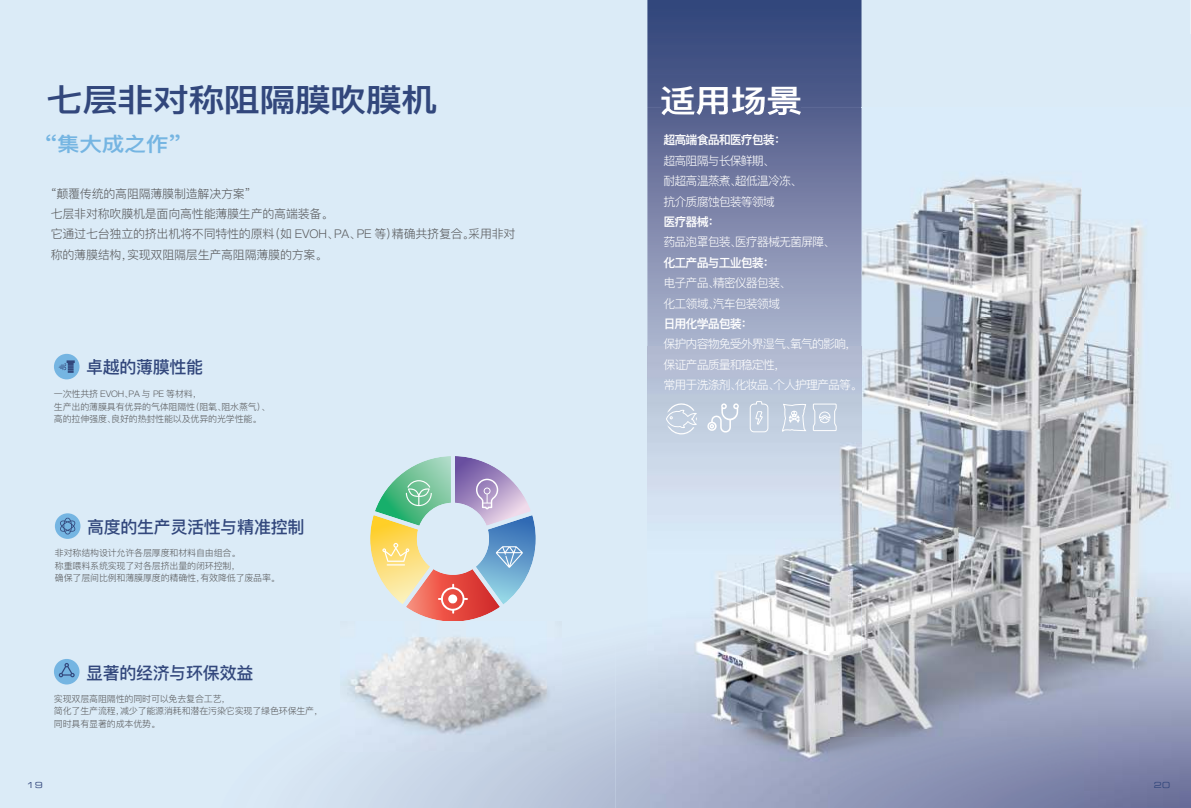
<style>
.page{position:relative;width:1191px;height:808px;background:#fff}
.page>*{position:absolute;margin:0;border:0;box-sizing:border-box;transform-origin:0 0}
.t1{font:600 31.6px "Ping Fang SC";letter-spacing:-.02em;color:#32477c;scale:1.14 1}
.t2{font:600 31.6px "Ping Fang SC";color:#fff;scale:1.14 1}
.t3{font:600 19.8px "Ping Fang SC";letter-spacing:-.02em;color:#75b5e2;scale:1.14 1}
.t4{font:500 17px "Ping Fang SC";letter-spacing:-.02em;color:#32477c}
.t5{font:300 12px/20.4px "Ping Fang SC";letter-spacing:-.08em;color:#fff}
.t6{font:300 12px/20.4px "Ping Fang SC";letter-spacing:-.02em;color:#58595b}
.t7{font:600 12px "Ping Fang SC";letter-spacing:-.08em;color:#fff}
.t8{font:300 9px/12.4px "Ping Fang SC";letter-spacing:-.02em;color:#58595b}
.t9{font:8.4px "Eurostile LT Extended Two";color:#32477c}
</style>
<div class="page">
<img style="left:1190px;top:0;width:1px;height:807px">
<img style="left:647px;top:0;width:214px;height:655px">
<div style="left:661px;top:86px;width:140px;height:22px;background:#4d5a89"></div>
<div style="left:54px;top:354px;width:25px;height:25px;background:#75b5e2;border-radius:50%"></div>
<div style="left:55px;top:513px;width:25px;height:26px;background:#75b5e2;border-radius:50%"></div>
<div style="left:54px;top:659px;width:25px;height:25px;background:#75b5e2;border-radius:50%"></div>
<img style="left:862px;top:108px;width:220px;height:420px">
<img style="left:1082px;top:108px;width:108px;height:700px">
<img style="left:831px;top:528px;width:252px;height:280px">
<img style="left:651px;top:655px;width:180px;height:153px">
<img style="left:647px;top:108px;width:1px;height:547px">
<img style="left:861px;top:108px;width:1px;height:547px">
<img style="left:661px;top:108px;width:140px;height:7px">
<svg style="left:59px;top:663px;width:16px;height:14px"></svg>
<svg style="left:665px;top:403px;width:32px;height:32px"></svg>
<svg style="left:707px;top:403px;width:32px;height:30px"></svg>
<svg style="left:749px;top:401px;width:20px;height:407px;background:#b7c0cf"></svg>
<svg style="left:781px;top:403px;width:25px;height:33px"></svg>
<svg style="left:59px;top:360px;width:16px;height:13px"></svg>
<svg style="left:60px;top:517px;width:16px;height:18px"></svg>
<img style="left:375px;top:456px;width:76px;height:70px">
<img style="left:476px;top:515px;width:60px;height:89px">
<img style="left:455px;top:456px;width:76px;height:70px">
<img style="left:406px;top:569px;width:94px;height:53px">
<img style="left:370px;top:515px;width:60px;height:89px">
<svg style="left:406px;top:480px;width:26px;height:26px"></svg>
<svg style="left:476px;top:479px;width:22px;height:30px"></svg>
<svg style="left:382px;top:543px;width:27px;height:22px"></svg>
<svg style="left:438px;top:584px;width:30px;height:30px"></svg>
<svg style="left:496px;top:546px;width:27px;height:22px"></svg>
<img style="left:340px;top:622px;width:222px;height:129px">
<svg style="left:812px;top:403px;width:25px;height:29px"></svg>
<h1 class="t1" style="left:47px;top:80px;width:344px">七层非对称阻隔膜吹膜机</h1>
<h2 class="t3" style="left:44px;top:132px;width:123px">“集大成之作”</h2>
<h3 class="t6" style="left:51px;top:183px;width:466px">“颠覆传统的高阻隔薄膜制造解决方案”<br>七层非对称吹膜机是面向高性能薄膜生产的高端装备。<br>它通过七台独立的挤出机将不同特性的原料（如 EVOH、PA、PE 等）精确共挤复合。采用非对称的薄膜结构，实现双阻隔层生产高阻隔薄膜的方案。</h3>
<h3 class="t4" style="left:86px;top:356px;width:119px">卓越的薄膜性能</h3>
<p class="t8" style="left:54px;top:388px;width:218px">一次性共挤 EVOH、PA 与 PE 等材料，<br>生产出的薄膜具有优异的气体阻隔性（阻氧、阻水蒸气）、高的拉伸强度、良好的热封性能以及优异的光学性能。</p>
<h3 class="t4" style="left:87px;top:516px;width:219px">高度的生产灵活性与精准控制</h3>
<p class="t8" style="left:55px;top:547px;width:227px">非对称结构设计允许各层厚度和材料自由组合。<br>称重喂料系统实现了对各层挤出量的闭环控制，<br>确保了层间比例和薄膜厚度的精确性，有效降低了废品率。</p>
<h3 class="t4" style="left:86px;top:662px;width:169px">显著的经济与环保效益</h3>
<p class="t8" style="left:54px;top:692px;width:271px">实现双层高阻隔性的同时可以免去复合工艺，<br>简化了生产流程，减少了能源消耗和潜在污染它实现了绿色环保生产，同时具有显著的成本优势。</p>
<p class="t9" style="left:27px;top:780px;width:18px">19</p>
<h1 class="t2" style="left:659px;top:81px;width:127px">适用场景</h1>
<h3 class="t7" style="left:663px;top:133px;width:124px">超高端食品和医疗包装：</h3>
<h3 class="t5" style="left:663px;top:150px;width:140px">超高阻隔与长保鲜期、<br>耐超高温蒸煮、超低温冷冻、抗介质腐蚀包装等领域</h3>
<h3 class="t7" style="left:663px;top:214px;width:58px">医疗器械：</h3>
<h3 class="t5" style="left:663px;top:232px;width:173px">药品泡罩包装、医疗器械无菌屏障、</h3>
<h3 class="t7" style="left:663px;top:255px;width:113px">化工产品与工业包装：</h3>
<h3 class="t5" style="left:663px;top:273px;width:129px">电子产品、精密仪器包装、化工领域、汽车包装领域</h3>
<h3 class="t7" style="left:663px;top:316px;width:91px">日用化学品包装：</h3>
<h3 class="t5" style="left:663px;top:334px;width:200px">保护内容物免受外界湿气、氧气的影响，保证产品质量和稳定性，<br>常用于洗涤剂、化妆品、个人护理产品等。</h3>
<p class="t9" style="left:1154px;top:780px;width:18px">20</p>
</div>
